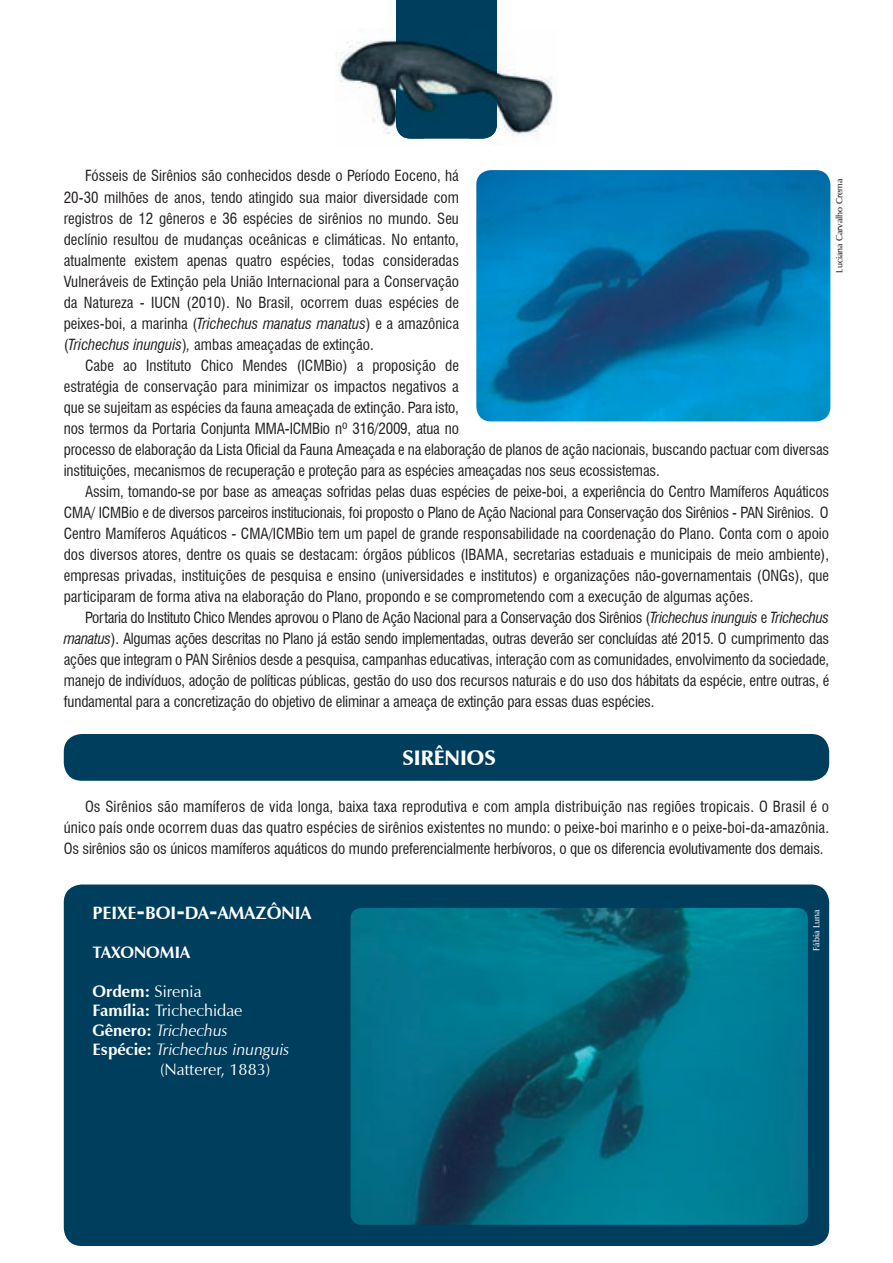
<style>
.page{position:relative;width:893px;height:1263px;background:#fff}
.page>*{position:absolute;margin:0;border:0;box-sizing:border-box;transform-origin:0 0}
.t1{font:900 21px "Zapf Humanist 601 BT";color:#fff}
.t2{font:700 17.85px "Zapf Humanist 601 BT";color:#fff}
.t3{font:16.5px "Zapf Humanist 601 BT";color:#fff}
.t4{font:italic 16.5px "Zapf Humanist 601 BT";color:#fff}
.t5{font:700 16.5px "Zapf Humanist 601 BT";color:#fff}
.t6{font:condensed 15px/21px "Swiss 721 BT";letter-spacing:-.01em;color:#231f20;text-align:justify}
.t7{font:600 9px "Zapf Humanist 601 BT";color:#231f20}
.t8{font:600 9px "Zapf Humanist 601 BT";color:#fff}
.s1{font-style:italic}
.s2{font-size:25.5px}
.s3{font-weight:700}
.s4{font-weight:700;font-style:normal}
</style>
<div class="page">
<div style="left:396px;top:0;width:101px;height:28px;background:#003e5d"></div>
<img style="left:336px;top:39px;width:60px;height:95px">
<img style="left:497px;top:64px;width:56px;height:73px">
<img style="left:396px;top:28px;width:101px;height:111px">
<img style="left:476px;top:170px;width:354px;height:251px">
<div style="left:64px;top:734px;width:765px;height:47px;background:#003e5d;border-radius:18px"></div>
<div style="left:64px;top:884px;width:765px;height:362px;background:#003e5d;border-radius:18px"></div>
<img style="left:351px;top:908px;width:457px;height:317px">
<p class="t6" style="left:64px;top:166px;width:397px;text-indent:21px">Fósseis de Sirênios são conhecidos desde o Período Eoceno, há 20-30 milhões de anos, tendo atingido sua maior diversidade com registros de 12 gêneros e 36 espécies de sirênios no mundo. Seu declínio resultou de mudanças oceânicas e climáticas. No entanto, atualmente existem apenas quatro espécies, todas consideradas Vulneráveis de Extinção pela União Internacional para a Conservação da Natureza - IUCN (2010). No Brasil, ocorrem duas espécies de peixes-boi, a marinha (<span class="s1">Trichechus manatus manatus</span>) e a amazônica (<span class="s1">Trichechus inunguis</span>)<span class="s1">,</span> ambas ameaçadas de extinção.</p>
<p class="t6" style="left:64px;top:355px;width:767px;text-align:left;text-indent:21px">Cabe ao Instituto Chico Mendes (ICMBio) a proposição de<br>estratégia de conservação para minimizar os impactos negativos a<br>que se sujeitam as espécies da fauna ameaçada de extinção. Para isto,<br>nos termos da Portaria Conjunta MMA-ICMBio nº 316/2009, atua no<br>processo de elaboração da Lista Oficial da Fauna Ameaçada e na elaboração de planos de ação nacionais, buscando pactuar com diversas instituições, mecanismos de recuperação e proteção para as espécies ameaçadas nos seus ecossistemas.</p>
<p class="t6" style="left:64px;top:481px;width:767px;text-indent:21px">Assim, tomando-se por base as ameaças sofridas pelas duas espécies de peixe-boi, a experiência do Centro Mamíferos Aquáticos CMA/ ICMBio e de diversos parceiros institucionais, foi proposto o Plano de Ação Nacional para Conservação dos Sirênios - PAN Sirênios. O Centro Mamíferos Aquáticos - CMA/ICMBio tem um papel de grande responsabilidade na coordenação do Plano. Conta com o apoio dos diversos atores, dentre os quais se destacam: órgãos públicos (IBAMA, secretarias estaduais e municipais de meio ambiente), empresas privadas, instituições de pesquisa e ensino (universidades e institutos) e organizações não-governamentais (ONGs), que participaram de forma ativa na elaboração do Plano, propondo e se comprometendo com a execução de algumas ações.</p>
<p class="t6" style="left:64px;top:607px;width:767px;text-indent:21px">Portaria do Instituto Chico Mendes aprovou o Plano de Ação Nacional para a Conservação dos Sirênios (<span class="s1">Trichechus inunguis</span> e <span class="s1">Trichechus manatus</span>). Algumas ações descritas no Plano já estão sendo implementadas, outras deverão ser concluídas até 2015. O cumprimento das ações que integram o PAN Sirênios desde a pesquisa, campanhas educativas, interação com as comunidades, envolvimento da sociedade, manejo de indivíduos, adoção de políticas públicas, gestão do uso dos recursos naturais e do uso dos hábitats da espécie, entre outras, é fundamental para a concretização do objetivo de eliminar a ameaça de extinção para essas duas espécies.</p>
<p class="t7" style="left:834px;top:273px;width:96px;rotate:-90deg">Luciana Carvalho Crema</p>
<h1 class="t1" style="left:402px;top:745px;width:95px">SIRÊNIOS</h1>
<p class="t6" style="left:64px;top:796px;width:767px;text-indent:21px">Os Sirênios são mamíferos de vida longa, baixa taxa reprodutiva e com ampla distribuição nas regiões tropicais. O Brasil é o único país onde ocorrem duas das quatro espécies de sirênios existentes no mundo: o peixe-boi marinho e o peixe-boi-da-amazônia.<br>Os sirênios são os únicos mamíferos aquáticos do mundo preferencialmente herbívoros, o que os diferencia evolutivamente dos demais.</p>
<p class="t2" style="left:92px;top:901px;width:220px">PEIXE<span class="s2">-</span>BOI<span class="s2">-</span>DA<span class="s2">-</span>AMAZÔNIA</p>
<p class="t5" style="left:92px;top:942px;width:99px">TAXONOMIA</p>
<p class="t3" style="left:92px;top:981px;width:111px"><span class="s3">Ordem:</span> Sirenia</p>
<p class="t3" style="left:92px;top:1000px;width:152px"><span class="s3">Família:</span> Trichechidae</p>
<p class="t4" style="left:92px;top:1020px;width:137px"><span class="s4">Gênero:</span> Trichechus</p>
<p class="t4" style="left:92px;top:1039px;width:199px"><span class="s4">Espécie:</span> Trichechus inunguis</p>
<p class="t3" style="left:160px;top:1059px;width:112px">(Natterer, 1883)</p>
<p class="t8" style="left:811px;top:951px;width:43px;rotate:-90deg">Fábia Luna</p>
</div>
